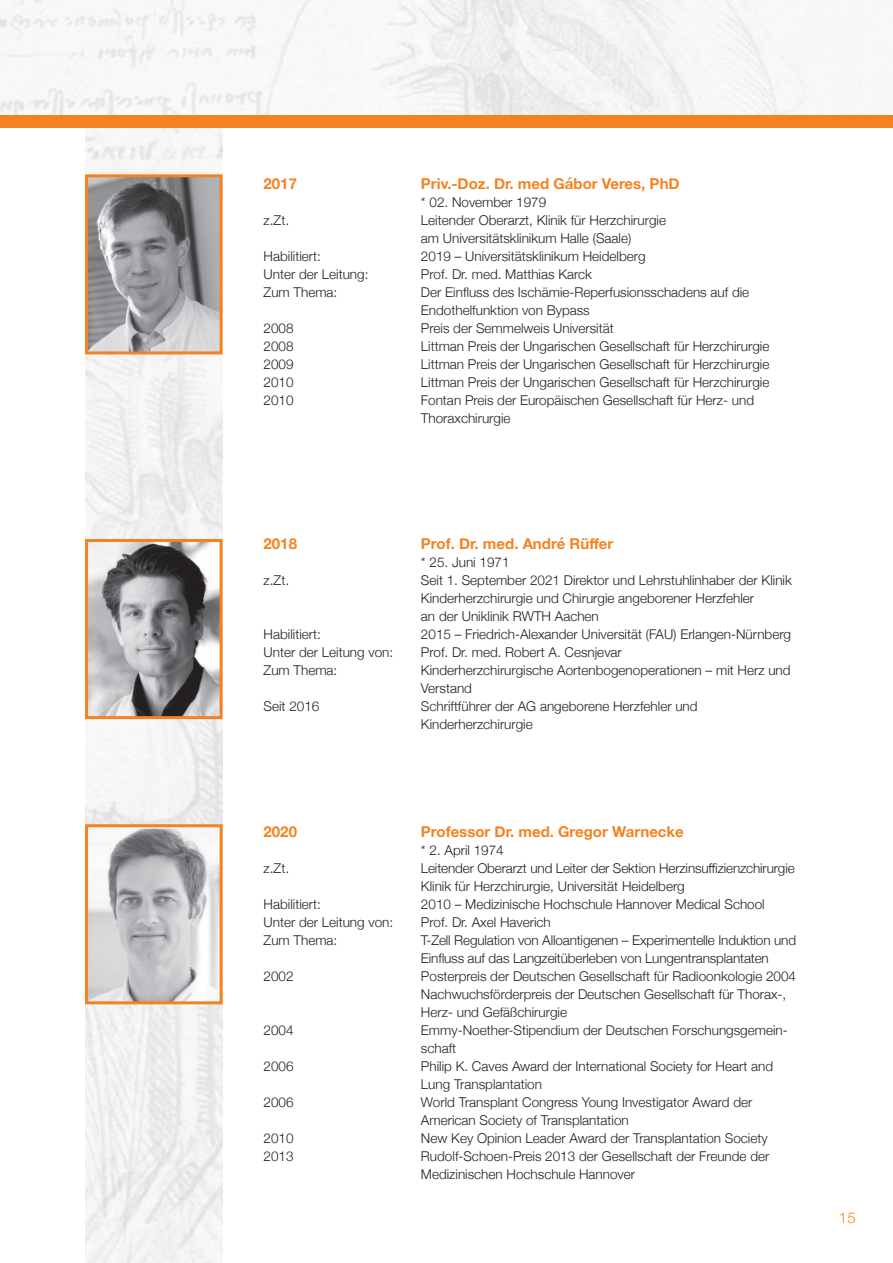
<style>
.page{position:relative;width:893px;height:1263px;background:#fff}
.page>*{position:absolute;margin:0;border:0;box-sizing:border-box;transform-origin:0 0}
.t1{font:700 15px "Helvetica Neue";color:#f58220}
.t2{font:300 15px "Helvetica Neue";color:#f58220}
.t3{font:300 13.5px/18px "Helvetica Neue";color:#231f20}
</style>
<div class="page">
<img style="left:85px;top:128px;width:137px;height:1135px">
<img style="left:89px;top:178px;width:130px;height:172px">
<div style="left:85px;top:174px;width:138px;height:180px;border:3px solid #f58220"></div>
<img style="left:89px;top:543px;width:130px;height:172px">
<div style="left:85px;top:539px;width:138px;height:180px;border:3px solid #f58220"></div>
<img style="left:89px;top:828px;width:130px;height:172px">
<div style="left:85px;top:824px;width:138px;height:180px;border:3px solid #f58220"></div>
<img style="left:0;top:0;width:892px;height:115px">
<div style="left:0;top:115px;width:893px;height:13px;background:#f58220"></div>
<p class="t1" style="left:264px;top:172px;width:35px">2017</p>
<p class="t1" style="left:421px;top:172px;width:260px">Priv.-Doz. Dr. med Gábor Veres, PhD</p>
<p class="t3" style="left:421px;top:192px;width:127px">* 02. November 1979</p>
<p class="t3" style="left:264px;top:210px;width:27px">z.Zt.</p>
<p class="t3" style="left:421px;top:210px;width:247px">Leitender Oberarzt, Klinik für Herzchirurgie am Universitätsklinikum Halle (Saale)</p>
<p class="t3" style="left:264px;top:246px;width:59px">Habilitiert:</p>
<p class="t3" style="left:421px;top:246px;width:226px">2019 – Universitätsklinikum Heidelberg</p>
<p class="t3" style="left:264px;top:264px;width:106px">Unter der Leitung:</p>
<p class="t3" style="left:421px;top:264px;width:172px">Prof. Dr. med. Matthias Karck</p>
<p class="t3" style="left:264px;top:282px;width:75px">Zum Thema:</p>
<p class="t3" style="left:421px;top:282px;width:330px">Der Einfluss des Ischämie-Reperfusionsschadens auf die<br>Endothelfunktion von Bypass</p>
<p class="t3" style="left:264px;top:318px;width:32px">2008</p>
<p class="t3" style="left:421px;top:318px;width:194px">Preis der Semmelweis Universität</p>
<p class="t3" style="left:264px;top:336px;width:32px">2008</p>
<p class="t3" style="left:421px;top:336px;width:350px">Littman Preis der Ungarischen Gesellschaft für Herzchirurgie</p>
<p class="t3" style="left:264px;top:354px;width:32px">2009</p>
<p class="t3" style="left:421px;top:354px;width:350px">Littman Preis der Ungarischen Gesellschaft für Herzchirurgie</p>
<p class="t3" style="left:264px;top:372px;width:32px">2010</p>
<p class="t3" style="left:421px;top:372px;width:350px">Littman Preis der Ungarischen Gesellschaft für Herzchirurgie</p>
<p class="t3" style="left:264px;top:390px;width:32px">2010</p>
<p class="t3" style="left:421px;top:390px;width:335px">Fontan Preis der Europäischen Gesellschaft für Herz- und<br>Thoraxchirurgie</p>
<p class="t1" style="left:264px;top:532px;width:35px">2018</p>
<p class="t1" style="left:421px;top:532px;width:194px">Prof. Dr. med. André Rüffer</p>
<p class="t3" style="left:421px;top:552px;width:90px">* 25. Juni 1971</p>
<p class="t3" style="left:264px;top:570px;width:27px">z.Zt.</p>
<p class="t3" style="left:421px;top:570px;width:372px">Seit 1. September 2021 Direktor und Lehrstuhlinhaber der Klinik<br>Kinderherzchirurgie und Chirurgie angeborener Herzfehler<br>an der Uniklinik RWTH Aachen</p>
<p class="t3" style="left:264px;top:624px;width:59px">Habilitiert:</p>
<p class="t3" style="left:421px;top:624px;width:372px">2015 – Friedrich-Alexander Universität (FAU) Erlangen-Nürnberg</p>
<p class="t3" style="left:264px;top:642px;width:131px">Unter der Leitung von:</p>
<p class="t3" style="left:421px;top:642px;width:202px">Prof. Dr. med. Robert A. Cesnjevar</p>
<p class="t3" style="left:264px;top:660px;width:75px">Zum Thema:</p>
<p class="t3" style="left:421px;top:660px;width:371px">Kinderherzchirurgische Aortenbogenoperationen – mit Herz und<br>Verstand</p>
<p class="t3" style="left:264px;top:696px;width:57px">Seit 2016</p>
<p class="t3" style="left:421px;top:696px;width:278px">Schriftführer der AG angeborene Herzfehler und<br>Kinderherzchirurgie</p>
<p class="t1" style="left:264px;top:820px;width:35px">2020</p>
<p class="t1" style="left:421px;top:820px;width:264px">Professor Dr. med. Gregor Warnecke</p>
<p class="t3" style="left:421px;top:840px;width:84px">* 2. April 1974</p>
<p class="t3" style="left:264px;top:858px;width:27px">z.Zt.</p>
<p class="t3" style="left:421px;top:858px;width:375px">Leitender Oberarzt und Leiter der Sektion Herzinsuffizienzchirurgie<br>Klinik für Herzchirurgie, Universität Heidelberg</p>
<p class="t3" style="left:264px;top:894px;width:59px">Habilitiert:</p>
<p class="t3" style="left:421px;top:894px;width:345px">2010 – Medizinische Hochschule Hannover Medical School</p>
<p class="t3" style="left:264px;top:912px;width:131px">Unter der Leitung von:</p>
<p class="t3" style="left:421px;top:912px;width:131px">Prof. Dr. Axel Haverich</p>
<p class="t3" style="left:264px;top:930px;width:75px">Zum Thema:</p>
<p class="t3" style="left:421px;top:930px;width:377px">T-Zell Regulation von Alloantigenen – Experimentelle Induktion und<br>Einfluss auf das Langzeitüberleben von Lungentransplantaten</p>
<p class="t3" style="left:264px;top:966px;width:32px">2002</p>
<p class="t3" style="left:421px;top:966px;width:377px">Posterpreis der Deutschen Gesellschaft für Radioonkologie 2004<br>Nachwuchsförderpreis der Deutschen Gesellschaft für Thorax-,<br>Herz- und Gefäßchirurgie</p>
<p class="t3" style="left:264px;top:1020px;width:32px">2004</p>
<p class="t3" style="left:421px;top:1020px;width:368px">Emmy-Noether-Stipendium der Deutschen Forschungsgemein&shy;schaft</p>
<p class="t3" style="left:264px;top:1056px;width:32px">2006</p>
<p class="t3" style="left:421px;top:1056px;width:354px">Philip K. Caves Award der International Society for Heart and<br>Lung Transplantation</p>
<p class="t3" style="left:264px;top:1092px;width:32px">2006</p>
<p class="t3" style="left:421px;top:1092px;width:333px">World Transplant Congress Young Investigator Award der<br>American Society of Transplantation</p>
<p class="t3" style="left:264px;top:1128px;width:32px">2010</p>
<p class="t3" style="left:421px;top:1128px;width:348px">New Key Opinion Leader Award der Transplantation Society</p>
<p class="t3" style="left:264px;top:1146px;width:32px">2013</p>
<p class="t3" style="left:421px;top:1146px;width:350px">Rudolf-Schoen-Preis 2013 der Gesellschaft der Freunde der<br>Medizinischen Hochschule Hannover</p>
<p class="t2" style="left:839px;top:1206px;width:18px">15</p>
</div>
